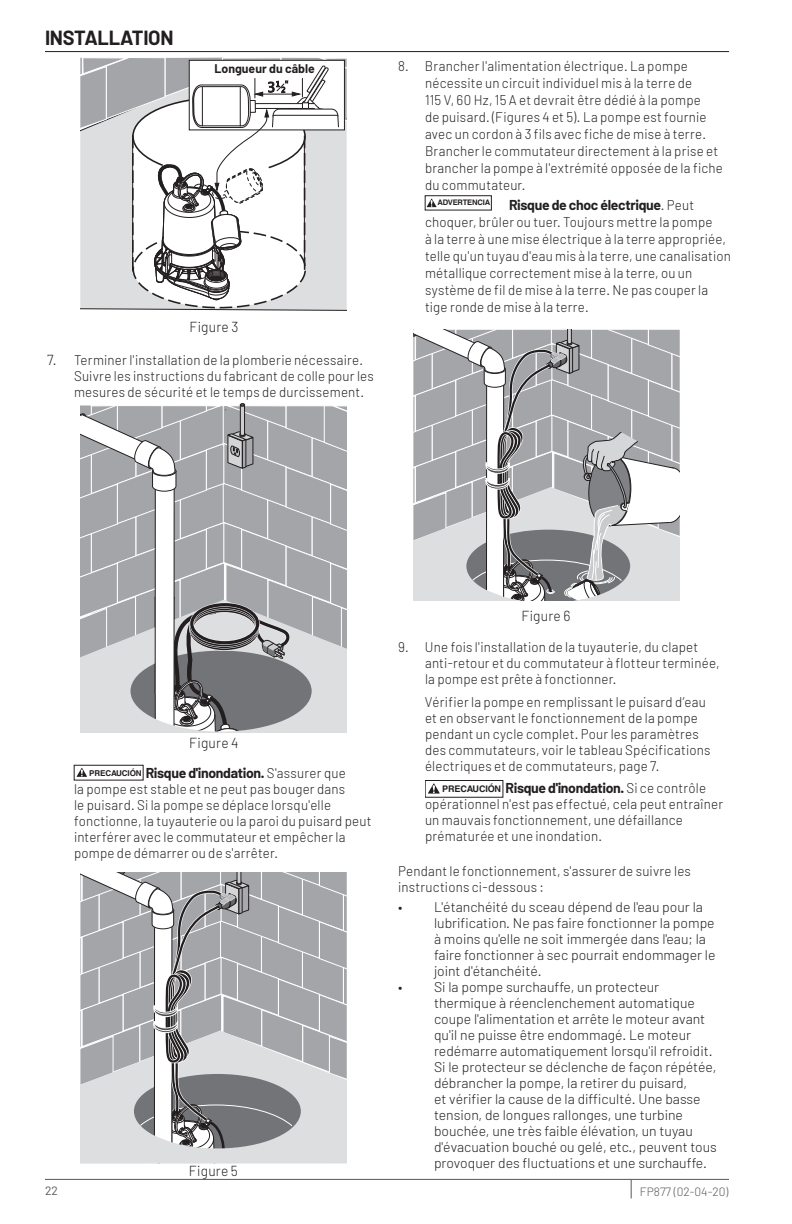
<style>
.page{position:relative;width:792px;height:1224px;background:#fff}
.page>*{position:absolute;margin:0;border:0;box-sizing:border-box;transform-origin:0 0}
.Headline{font:700 20px "Barlow";letter-spacing:-.015em;color:#231f20}
.Body_Copy{font:300 14.4px "Barlow";letter-spacing:.02em;color:#231f20;scale:.95 1}
.indent_body_text{font:300 14px/16px "Barlow";letter-spacing:.015em;color:#231f20;scale:.95 1}
.indent_body_text-2{font:300 14px/16px "Barlow";letter-spacing:.015em;color:#231f20}
.Body_Copy-2{font:300 14px/16px "Barlow";letter-spacing:.015em;color:#231f20;scale:.95 1}
.t1{font:700 12.2px "Barlow";color:#231f20}
.Footer_LHP{font:300 12px "Barlow";color:#57585a}
.Page_Number_LHP{font:12px "Barlow";color:#57585a}
.t2{font:10.8px "Barlow";color:#231f20}
.t3{font:700 9px "Helvetica";letter-spacing:-.02em;color:#231f20}
.t4{font:700 8px "Helvetica";letter-spacing:-.02em;color:#231f20}
.t5{font:700 7.6px "Helvetica";letter-spacing:-.02em;color:#231f20}
.s1{font-size:14.4px}
.s2{font-weight:700}
</style>
<div class="page">
<hr style="left:45px;top:1179px;width:684px;height:1px;background:#57585a">
<svg style="left:631px;top:1180px;width:1px;height:18px"></svg>
<hr style="left:45px;top:51px;width:684px;height:1px;background:#231f20">
<svg style="left:80px;top:57px;width:267px;height:253px"></svg>
<svg style="left:80px;top:404px;width:267px;height:328px;background:#acadb0"></svg>
<div style="left:74px;top:765px;width:69px;height:15px;border:1px solid #231f20"></div>
<svg style="left:77px;top:768px;width:10px;height:9px"></svg>
<svg style="left:80px;top:872px;width:267px;height:291px;background:#b2b3b6"></svg>
<svg style="left:427px;top:199px;width:10px;height:8px"></svg>
<div style="left:425px;top:780px;width:78px;height:17px;border:1px solid #231f20"></div>
<svg style="left:428px;top:783px;width:12px;height:11px"></svg>
<svg style="left:413px;top:330px;width:267px;height:271px;background:#b3b4b6"></svg>
<p class="Headline" style="left:45px;top:25px;width:130px">INSTALLATION</p>
<p class="t1" style="left:214px;top:61px;width:102px">Longueur du câble</p>
<p class="Body_Copy" style="left:189px;top:318px;width:53px">Figure 3</p>
<p class="indent_body_text" style="left:74px;top:352px;width:317px;text-indent:-27px"><span class="s1">7.</span> Terminer l'installation de la plomberie nécessaire.<br>Suivre les instructions du fabricant de colle pour les mesures de sécurité et le temps de durcissement.</p>
<p class="indent_body_text" style="left:425px;top:57px;width:315px;line-height:17px;text-indent:-27px">8. Brancher l'alimentation électrique. La pompe nécessite un circuit individuel mis à la terre de<br>115 V, 60 Hz, 15 A et devrait être dédié à la pompe<br>de puisard. (Figures 4 et 5). La pompe est fournie avec un cordon à 3 fils avec fiche de mise à terre.<br>Brancher le commutateur directement à la prise et brancher la pompe à l'extrémité opposée de la fiche du commutateur.</p>
<p class="t5" style="left:437px;top:197px;width:54px">ADVERTENCIA</p>
<p class="indent_body_text" style="left:425px;top:196px;width:324px;line-height:17px;text-indent:84px"><span class="s2">Risque de choc électrique</span>. Peut choquer, brûler ou tuer. Toujours mettre la pompe<br>à la terre à une mise électrique à la terre appropriée, telle qu'un tuyau d'eau mis à la terre, une canalisation métallique correctement mise à la terre, ou un système de fil de mise à la terre. Ne pas couper la tige ronde de mise à la terre.</p>
<p class="Body_Copy" style="left:189px;top:734px;width:53px">Figure 4</p>
<p class="t4" style="left:89px;top:766px;width:54px">PRECAUCIÓN</p>
<p class="indent_body_text" style="left:74px;top:765px;width:315px;text-indent:72px"><span class="s2">Risque d'inondation.</span> S'assurer que<br>la pompe est stable et ne peut pas bouger dans<br>le puisard. Si la pompe se déplace lorsqu'elle fonctionne, la tuyauterie ou la paroi du puisard peut interférer avec le commutateur et empêcher la pompe de démarrer ou de s'arrêter.</p>
<p class="t2" style="left:306px;top:772px;width:47px">6204 0716</p>
<p class="Body_Copy" style="left:189px;top:1162px;width:53px">Figure 5</p>
<p class="Body_Copy" style="left:521px;top:607px;width:53px">Figure 6</p>
<p class="indent_body_text" style="left:425px;top:638px;width:312px;text-indent:-27px">9. Une fois l'installation de la tuyauterie, du clapet anti-retour et du commutateur à flotteur terminée, la pompe est prête à fonctionner.</p>
<p class="indent_body_text" style="left:425px;top:693px;width:302px">Vérifier la pompe en remplissant le puisard d’eau et en observant le fonctionnement de la pompe pendant un cycle complet. Pour les paramètres des commutateurs, voir le tableau Spécifications électriques et de commutateurs, page 7.</p>
<p class="t3" style="left:442px;top:782px;width:60px">PRECAUCIÓN</p>
<p class="indent_body_text" style="left:425px;top:780px;width:315px;text-indent:81px"><span class="s2">Risque d'inondation.</span> Si ce contrôle opérationnel n'est pas effectué, cela peut entraîner un mauvais fonctionnement, une défaillance prématurée et une inondation.</p>
<p class="Body_Copy-2" style="left:398px;top:863px;width:310px">Pendant le fonctionnement, s'assurer de suivre les instructions ci-dessous :</p>
<p class="indent_body_text-2" style="left:434px;top:899px;width:283px;text-indent:-36px">• L'étanchéité du sceau dépend de l'eau pour la lubrification. Ne pas faire fonctionner la pompe à moins qu'elle ne soit immergée dans l'eau; la faire fonctionner à sec pourrait endommager le joint d'étanchéité.</p>
<p class="indent_body_text-2" style="left:434px;top:979px;width:285px;text-indent:-36px">• Si la pompe surchauffe, un protecteur thermique à réenclenchement automatique coupe l'alimentation et arrête le moteur avant qu'il ne puisse être endommagé. Le moteur redémarre automatiquement lorsqu'il refroidit.<br>Si le protecteur se déclenche de façon répétée, débrancher la pompe, la retirer du puisard,<br>et vérifier la cause de la difficulté. Une basse tension, de longues rallonges, une turbine bouchée, une très faible élévation, un tuyau d'évacuation bouché ou gelé, etc., peuvent tous provoquer des fluctuations et une surchauffe.</p>
<p class="Page_Number_LHP" style="left:45px;top:1183px;width:14px">22</p>
<p class="Footer_LHP" style="left:640px;top:1184px;width:90px">FP877 (02-04-20)</p>
</div>
